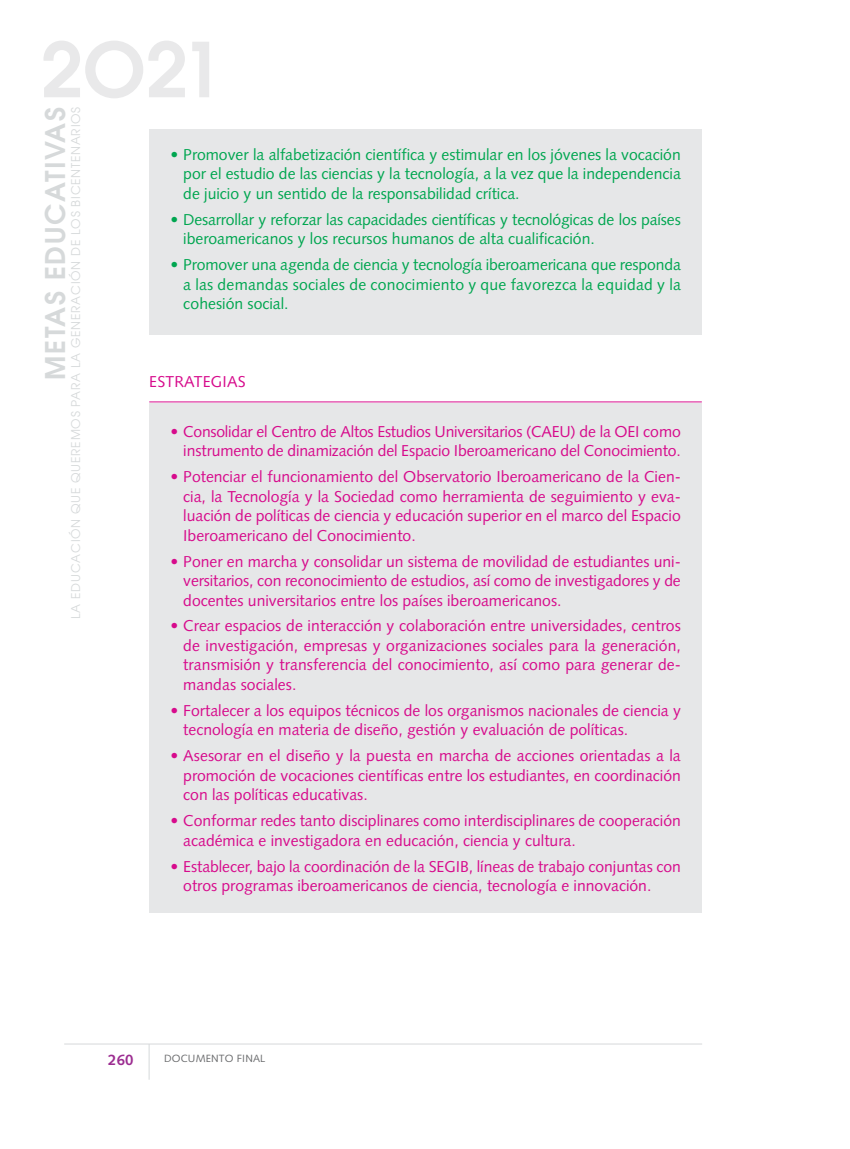
<style>
.page{position:relative;width:850px;height:1149px;background:#fff}
.page>*{position:absolute;margin:0;border:0;box-sizing:border-box;transform-origin:0 0}
.t1{font:600 75px "Avant Garde";color:#e9e9ea}
.t2{font:600 27px "Avant Garde";letter-spacing:.065em;color:#d6d9da}
.t3{font:15.75px/19.5px "Syntax";color:#d70b8c;text-align:justify}
.t4{font:15.75px/19.5px "Syntax";color:#00a650;text-align:justify}
.t5{font:700 15px "Syntax";color:#9c2d91}
.t6{font:12px "Avant Garde";letter-spacing:.065em;color:#d6d9da}
.t7{font:10.5px "Syntax";letter-spacing:.015em;color:#6d6e70}
</style>
<div class="page">
<div style="left:149px;top:403px;width:553px;height:509px;background:#e6e7e8"></div>
<div style="left:149px;top:129px;width:553px;height:205px;background:#e6e7e8"></div>
<hr style="left:64px;top:1043px;width:638px;height:1px;background:#d6d9da">
<hr style="left:149px;top:1043px;width:1px;height:36px;background:#d6d9da">
<hr style="left:149px;top:401px;width:553px;height:1px;background:#d70b8c">
<h1 class="t1" style="left:41px;top:42px;width:185px">2O21</h1>
<h2 class="t2" style="left:45px;top:380px;width:275px;rotate:-90deg">METAS EDUCATIVAS</h2>
<p class="t6" style="left:71px;top:618px;width:513px;rotate:-90deg">LA EDUCACIÓN QUE QUEREMOS PARA LA GENERACIÓN DE LOS BICENTENARIOS</p>
<p class="t4" style="left:183px;top:146px;width:499px;text-indent:-13px">• Promover la alfabetización científica y estimular en los jóvenes la vocación por el estudio de las ciencias y la tecnología, a la vez que la independencia de juicio y un sentido de la responsabilidad crítica.</p>
<p class="t4" style="left:183px;top:211px;width:499px;text-indent:-13px">• Desarrollar y reforzar las capacidades científicas y tecnológicas de los países iberoamericanos y los recursos humanos de alta cualificación.</p>
<p class="t4" style="left:183px;top:256px;width:499px;text-indent:-13px">• Promover una agenda de ciencia y tecnología iberoamericana que responda a las demandas sociales de conocimiento y que favorezca la equidad y la cohesión social.</p>
<p class="t3" style="left:149px;top:373px;width:98px">ESTRATEGIAS</p>
<p class="t3" style="left:170px;top:423px;width:512px;text-align:right">• Consolidar el Centro de Altos Estudios Universitarios (CAEU) de la OEI como instrumento de dinamización del Espacio Iberoamericano del Conocimiento.</p>
<p class="t3" style="left:183px;top:468px;width:499px;text-indent:-13px">• Potenciar el funcionamiento del Observatorio Iberoamericano de la Cien&shy;cia, la Tecnología y la Sociedad como herramienta de seguimiento y eva&shy;luación de políticas de ciencia y educación superior en el marco del Espacio Iberoamericano del Conocimiento.</p>
<p class="t3" style="left:183px;top:552px;width:499px;text-indent:-13px">• Poner en marcha y consolidar un sistema de movilidad de estudiantes uni&shy;versitarios, con reconocimiento de estudios, así como de investigadores y de docentes universitarios entre los países iberoamericanos.</p>
<p class="t3" style="left:183px;top:617px;width:499px;text-indent:-13px">• Crear espacios de interacción y colaboración entre universidades, centros de investigación, empresas y organizaciones sociales para la generación, transmisión y transferencia del conocimiento, así como para generar de&shy;mandas sociales.</p>
<p class="t3" style="left:183px;top:702px;width:499px;text-indent:-13px">• Fortalecer a los equipos técnicos de los organismos nacionales de ciencia y tecnología en materia de diseño, gestión y evaluación de políticas.</p>
<p class="t3" style="left:183px;top:747px;width:499px;text-indent:-13px">• Asesorar en el diseño y la puesta en marcha de acciones orientadas a la promoción de vocaciones científicas entre los estudiantes, en coordinación con las políticas educativas.</p>
<p class="t3" style="left:183px;top:812px;width:499px;text-indent:-13px">• Conformar redes tanto disciplinares como interdisciplinares de cooperación académica e investigadora en educación, ciencia y cultura.</p>
<p class="t3" style="left:183px;top:857px;width:499px;text-indent:-13px">• Establecer, bajo la coordinación de la SEGIB, líneas de trabajo conjuntas con otros programas iberoamericanos de ciencia, tecnología e innovación.</p>
<p class="t5" style="left:108px;top:1053px;width:27px">260</p>
<p class="t7" style="left:164px;top:1053px;width:103px">DOCUMENTO FINAL</p>
</div>
